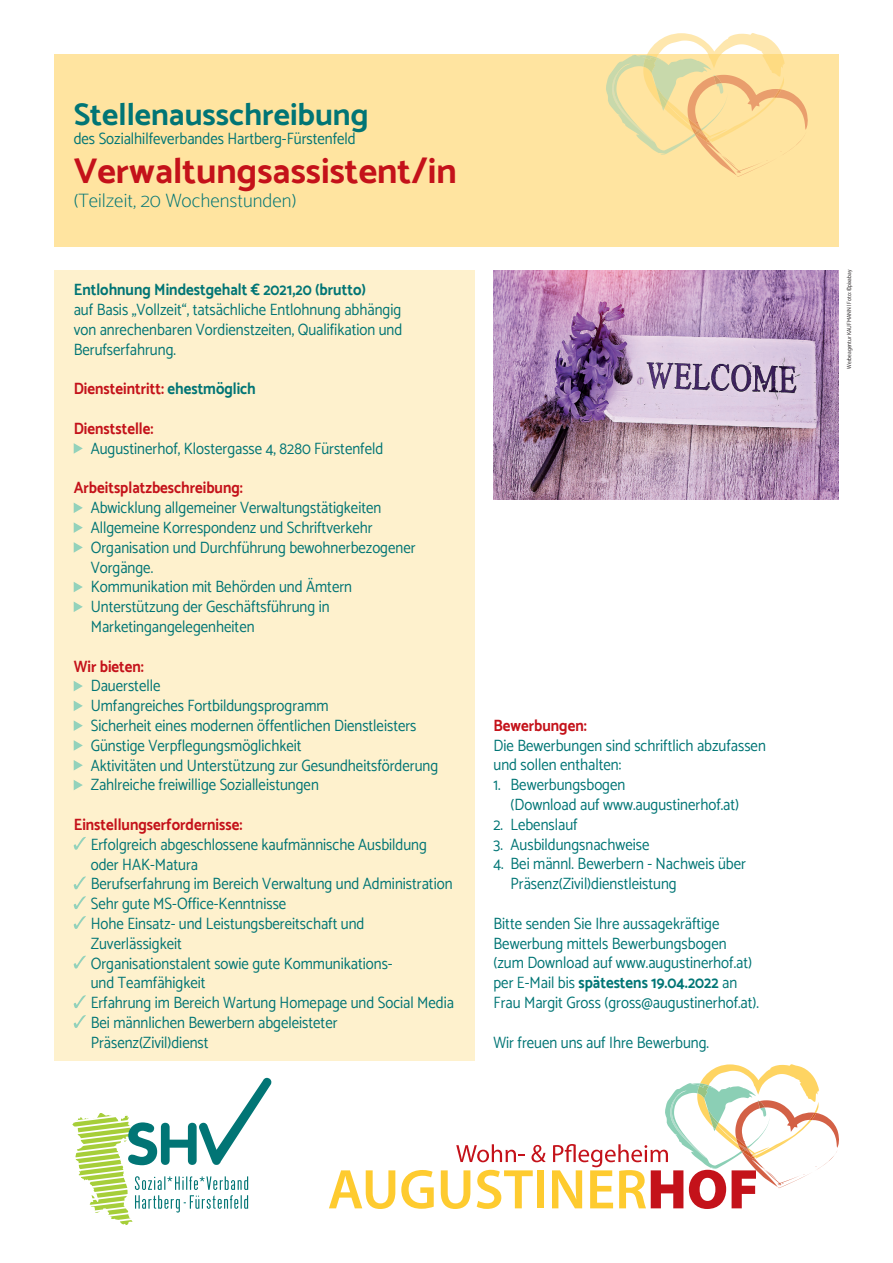
<style>
.page{position:relative;width:893px;height:1263px;background:#fff}
.page>*{position:absolute;margin:0;border:0;box-sizing:border-box;transform-origin:0 0}
.t1{font:700 36px "Catamaran";color:#c4121a}
.t2{font:700 31.5px "Catamaran";color:#017575}
.t3{font:100 19.5px "Catamaran";color:#017575}
.t4{font:16.5px/19.8px "Catamaran";color:#017575;scale:.9 1}
.t5{font:700 16.5px "Catamaran";color:#c4121a;scale:.9 1}
.t6{font:700 16.5px "Catamaran";color:#017575;scale:.9 1}
.t7{font:6px "Catamaran";color:#231f20;scale:.9 1}
.s1{color:#017575}
.s2{font-weight:700}
</style>
<div class="page">
<div style="left:54px;top:54px;width:785px;height:192px;background:#ffe4a0"></div>
<div style="left:54px;top:270px;width:421px;height:791px;background:#fef1cd"></div>
<svg style="left:72px;top:1078px;width:199px;height:147px"></svg>
<svg style="left:74px;top:443px;width:9px;height:11px"></svg>
<svg style="left:74px;top:503px;width:9px;height:10px"></svg>
<svg style="left:74px;top:522px;width:9px;height:11px"></svg>
<svg style="left:74px;top:542px;width:9px;height:11px"></svg>
<svg style="left:74px;top:582px;width:9px;height:10px"></svg>
<svg style="left:74px;top:602px;width:9px;height:10px"></svg>
<svg style="left:74px;top:681px;width:9px;height:10px"></svg>
<svg style="left:74px;top:701px;width:9px;height:10px"></svg>
<svg style="left:74px;top:720px;width:9px;height:11px"></svg>
<svg style="left:74px;top:740px;width:9px;height:11px"></svg>
<svg style="left:74px;top:760px;width:9px;height:10px"></svg>
<svg style="left:74px;top:780px;width:9px;height:10px"></svg>
<svg style="left:74px;top:837px;width:12px;height:13px"></svg>
<svg style="left:74px;top:876px;width:12px;height:13px"></svg>
<svg style="left:74px;top:896px;width:12px;height:13px"></svg>
<svg style="left:74px;top:916px;width:12px;height:13px"></svg>
<svg style="left:74px;top:956px;width:12px;height:12px"></svg>
<svg style="left:74px;top:995px;width:12px;height:13px"></svg>
<svg style="left:74px;top:1015px;width:12px;height:13px"></svg>
<svg style="left:456px;top:1144px;width:69px;height:18px"></svg>
<svg style="left:531px;top:1145px;width:15px;height:17px"></svg>
<svg style="left:329px;top:1170px;width:66px;height:39px"></svg>
<svg style="left:401px;top:1170px;width:33px;height:39px"></svg>
<svg style="left:441px;top:1170px;width:29px;height:39px"></svg>
<svg style="left:477px;top:1170px;width:56px;height:39px"></svg>
<div style="left:537px;top:1170px;width:7px;height:38px;background:#fecb2f"></div>
<svg style="left:552px;top:1064px;width:287px;height:145px"></svg>
<svg style="left:606px;top:33px;width:202px;height:144px"></svg>
<img style="left:493px;top:270px;width:346px;height:230px">
<h2 class="t2" style="left:74px;top:90px;width:296px">Stellenausschreibung</h2>
<p class="t4" style="left:74px;top:129px;width:315px">des Sozialhilfeverbandes Hartberg-Fürstenfeld</p>
<h1 class="t1" style="left:74px;top:144px;width:385px">Verwaltungsassistent/in</h1>
<p class="t3" style="left:74px;top:185px;width:224px">(Teilzeit, 20 Wochenstunden)</p>
<p class="t6" style="left:74px;top:277px;width:326px">Entlohnung Mindestgehalt € 2021,20 (brutto)</p>
<p class="t4" style="left:74px;top:299px;width:367px;text-align:justify">auf Basis „Vollzeit“, tatsächliche Entlohnung abhängig von anrechenbaren Vordienstzeiten, Qualifikation und Berufserfahrung.</p>
<p class="t5" style="left:74px;top:376px;width:204px">Diensteintritt: <span class="s1">ehestmöglich</span></p>
<p class="t5" style="left:74px;top:416px;width:90px">Dienststelle:</p>
<p class="t4" style="left:91px;top:438px;width:327px">Augustinerhof, Klostergasse 4, 8280 Fürstenfeld</p>
<p class="t5" style="left:74px;top:475px;width:190px">Arbeitsplatzbeschreibung:</p>
<p class="t4" style="left:91px;top:497px;width:362px">Abwicklung allgemeiner Verwaltungstätigkeiten Allgemeine Korrespondenz und Schriftverkehr Organisation und Durchführung bewohnerbezogener Vorgänge.<br>Kommunikation mit Behörden und Ämtern Unterstützung der Geschäftsführung in Marketingangelegenheiten</p>
<p class="t5" style="left:74px;top:653px;width:80px">Wir bieten:</p>
<p class="t4" style="left:91px;top:675px;width:388px">Dauerstelle<br>Umfangreiches Fortbildungsprogramm<br>Sicherheit eines modernen öffentlichen Dienstleisters Günstige Verpflegungsmöglichkeit<br>Aktivitäten und Unterstützung zur Gesundheitsförderung Zahlreiche freiwillige Sozialleistungen</p>
<p class="t5" style="left:74px;top:812px;width:189px">Einstellungserfordernisse:</p>
<p class="t4" style="left:91px;top:834px;width:405px">Erfolgreich abgeschlossene kaufmännische Ausbildung oder HAK-Matura<br>Berufserfahrung im Bereich Verwaltung und Administration Sehr gute MS-Office-Kenntnisse<br>Hohe Einsatz- und Leistungsbereitschaft und Zuverlässigkeit<br>Organisationstalent sowie gute Kommunikations-<br>und Teamfähigkeit<br>Erfahrung im Bereich Wartung Homepage und Social Media Bei männlichen Bewerbern abgeleisteter Präsenz(Zivil)dienst</p>
<p class="t5" style="left:493px;top:713px;width:105px">Bewerbungen:</p>
<p class="t4" style="left:493px;top:735px;width:304px">Die Bewerbungen sind schriftlich abzufassen und sollen enthalten:</p>
<p class="t4" style="left:510px;top:774px;width:256px;text-indent:-17px">1. Bewerbungsbogen<br>(Download auf www.augustinerhof.at)</p>
<p class="t4" style="left:493px;top:814px;width:95px">2. Lebenslauf</p>
<p class="t4" style="left:493px;top:834px;width:175px">3. Ausbildungsnachweise</p>
<p class="t4" style="left:510px;top:853px;width:263px;text-indent:-17px">4. Bei männl. Bewerbern - Nachweis über<br>Präsenz(Zivil)dienstleistung</p>
<p class="t4" style="left:493px;top:913px;width:296px">Bitte senden Sie Ihre aussagekräftige Bewerbung mittels Bewerbungsbogen (zum Download auf www.augustinerhof.at) per E-Mail bis <span class="s2">spätestens 19.04.2022</span> an Frau Margit Gross (gross@augustinerhof.at).</p>
<p class="t4" style="left:493px;top:1032px;width:241px">Wir freuen uns auf Ihre Bewerbung.</p>
<p class="t7" style="left:844px;top:369px;width:111px;rotate:-90deg">Werbeagentur KAUFMANN | Foto: ©pixabay</p>
</div>
